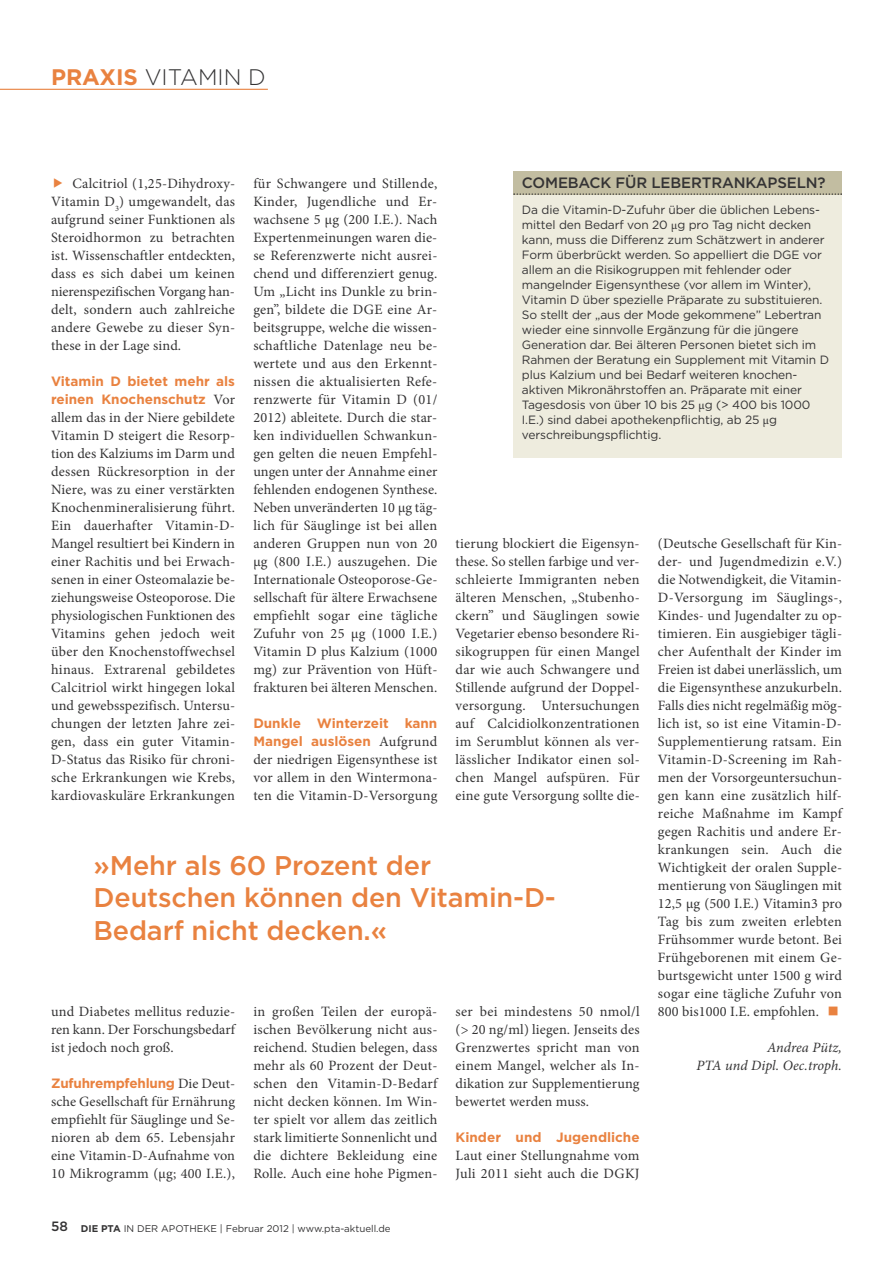
<style>
.page{position:relative;width:893px;height:1263px;background:#fff}
.page>*{position:absolute;margin:0;border:0;box-sizing:border-box;transform-origin:0 0}
.t1{font:500 27px/32.4px "Gotham";letter-spacing:-.005em;color:#e98240}
.t2{font:300 22.5px "Gotham";color:#343334}
.t3{font:500 15px "Gotham";letter-spacing:-.01em;color:#343334}
.t4{font:14.25px/18px "Minion Pro";letter-spacing:.01em;color:#343334;text-align:justify}
.t5{font:italic 14.25px/18px "Minion Pro";color:#343334;text-align:right}
.t6{font:700 13.5px/18px "Gotham";color:#e98240}
.t7{font:12px/15px "Gotham";letter-spacing:-.01em;color:#343334}
.t8{font:9.75px "Gotham";color:#343334}
.s1{font-weight:700;color:#e98240}
.s2{color:#e98240}
.s3{font-family:"Minion Pro";font-weight:400;font-size:14.25px;color:#343334}
.s4{font-family:"Minion Pro"}
.s5{font-weight:500;font-size:13.5px}
.s6{font-weight:700}
</style>
<div class="page">
<div style="left:513px;top:172px;width:329px;height:286px;background:#eeecde"></div>
<div style="left:513px;top:172px;width:329px;height:23px;background:#c2bda1"></div>
<svg style="left:513px;top:193px;width:329px;height:2px"></svg>
<hr style="left:0;top:89px;width:268px;height:1px;background:#e98240">
<h2 class="t2" style="left:51px;top:68px;width:216px"><span class="s1">PRAXIS</span> VITAMIN D</h2>
<p class="t3" style="left:522px;top:177px;width:305px">COMEBACK FÜR LEBERTRANKAPSELN?</p>
<p class="t4" style="left:51px;top:176px;width:186px"><span class="s2">◆</span> Calcitriol (1,25-Dihydroxy-Vitamin D<sub>3</sub>) umgewandelt, das aufgrund seiner Funktionen als Steroidhormon zu betrachten ist. Wissenschaftler entdeckten, dass es sich dabei um keinen nierenspezifischen Vorgang han&shy;delt, sondern auch zahlreiche andere Gewebe zu dieser Syn&shy;these in der Lage sind.</p>
<p class="t6" style="left:51px;top:373px;width:186px">Vitamin D bietet mehr als reinen Knochenschutz <span class="s3">Vor</span></p>
<p class="t4" style="left:51px;top:410px;width:186px">allem das in der Niere gebildete Vitamin D steigert die Resorp&shy;tion des Kalziums im Darm und dessen Rückresorption in der Niere, was zu einer verstärkten Knochenmineralisierung führt.<br>Ein dauerhafter Vitamin-D-Mangel resultiert bei Kindern in einer Rachitis und bei Erwach&shy;senen in einer Osteomalazie be&shy;ziehungsweise Osteoporose. Die physiologischen Funktionen des Vitamins gehen jedoch weit über den Knochenstoffwechsel hinaus. Extrarenal gebildetes Calcitriol wirkt hingegen lokal und gewebsspezifisch. Untersu&shy;chungen der letzten Jahre zei&shy;gen, dass ein guter Vitamin-D-Status das Risiko für chroni&shy;sche Erkrankungen wie Krebs, kardiovaskuläre Erkrankungen</p>
<p class="t4" style="left:253px;top:176px;width:186px">für Schwangere und Stillende, Kinder, Jugendliche und Er&shy;wachsene 5 µg (200 I.E.). Nach Expertenmeinungen waren die&shy;se Referenzwerte nicht ausrei&shy;chend und differenziert genug.<br>Um „Licht ins Dunkle zu brin&shy;gen”, bildete die DGE eine Ar&shy;beitsgruppe, welche die wissen&shy;schaftliche Datenlage neu be&shy;wertete und aus den Erkennt&shy;nissen die aktualisierten Refe&shy;renzwerte für Vitamin D (01/ 2012) ableitete. Durch die star&shy;ken individuellen Schwankun&shy;gen gelten die neuen Empfehl&shy;ungen unter der Annahme einer fehlenden endogenen Synthese.<br>Neben unveränderten 10 µg täg&shy;lich für Säuglinge ist bei allen anderen Gruppen nun von 20 µg (800 I.E.) auszugehen. Die Internationale Osteoporose-Ge&shy;sellschaft für ältere Erwachsene empfiehlt sogar eine tägliche Zufuhr von 25 µg (1000 I.E.)<br>Vitamin D plus Kalzium (1000 mg) zur Prävention von Hüft&shy;frakturen bei älteren Menschen.</p>
<p class="t6" style="left:253px;top:715px;width:186px">Dunkle Winterzeit kann<br>Mangel auslösen <span class="s3">Aufgrund</span></p>
<p class="t4" style="left:253px;top:752px;width:186px">der niedrigen Eigensynthese ist vor allem in den Wintermona&shy;ten die Vitamin-D-Versorgung</p>
<p class="t7" style="left:522px;top:203px;width:309px">Da die Vitamin-D-Zufuhr über die üblichen Lebens&shy;mittel den Bedarf von 20 <span class="s4">µ</span>g pro Tag nicht decken kann, muss die Differenz zum Schätzwert in anderer Form überbrückt werden. So appelliert die DGE vor allem an die Risikogruppen mit fehlender oder mangelnder Eigensynthese (vor allem im Winter), Vitamin D über spezielle Präparate zu substituieren.<br>So stellt der „aus der Mode gekommene” Lebertran wieder eine sinnvolle Ergänzung für die jüngere Generation dar. Bei älteren Personen bietet sich im Rahmen der Beratung ein Supplement mit Vitamin D plus Kalzium und bei Bedarf weiteren knochen&shy;aktiven Mikronährstoffen an. Präparate mit einer Tagesdosis von über 10 bis 25 <span class="s4">µ</span>g (&gt; 400 bis 1000<br>I.E.) sind dabei apothekenpflichtig, ab 25 <span class="s4">µ</span>g verschreibungspflichtig.</p>
<p class="t4" style="left:658px;top:536px;width:186px">(Deutsche Gesellschaft für Kin&shy;der- und Jugendmedizin e.V.) die Notwendigkeit, die Vitamin-D-Versorgung im Säuglings-, Kindes- und Jugendalter zu op&shy;timieren. Ein ausgiebiger tägli&shy;cher Aufenthalt der Kinder im Freien ist dabei unerlässlich, um die Eigensynthese anzukurbeln.<br>Falls dies nicht regelmäßig mög&shy;lich ist, so ist eine Vitamin-D-Supplementierung ratsam. Ein Vitamin-D-Screening im Rah&shy;men der Vorsorgeuntersuchun&shy;gen kann eine zusätzlich hilf&shy;reiche Maßnahme im Kampf gegen Rachitis und andere Er&shy;krankungen sein. Auch die Wichtigkeit der oralen Supple&shy;mentierung von Säuglingen mit 12,5 µg (500 I.E.) Vitamin3 pro Tag bis zum zweiten erlebten Frühsommer wurde betont. Bei Frühgeborenen mit einem Ge&shy;burtsgewicht unter 1500 g wird sogar eine tägliche Zufuhr von 800 bis1000 I.E. empfohlen.</p>
<p class="t5" style="left:696px;top:1038px;width:147px">Andrea Pütz,<br>PTA und Dipl. Oec.troph.</p>
<p class="t4" style="left:456px;top:536px;width:186px">tierung blockiert die Eigensyn&shy;these. So stellen farbige und ver&shy;schleierte Immigranten neben älteren Menschen, „Stubenho&shy;ckern” und Säuglingen sowie Vegetarier ebenso besondere Ri&shy;sikogruppen für einen Mangel dar wie auch Schwangere und Stillende aufgrund der Doppel&shy;versorgung. Untersuchungen auf Calcidiolkonzentrationen im Serumblut können als ver&shy;lässlicher Indikator einen sol&shy;chen Mangel aufspüren. Für eine gute Versorgung sollte die-</p>
<h1 class="t1" style="left:94px;top:851px;width:464px">»Mehr als 60 Prozent der<br>Deutschen können den Vitamin-D-<br>Bedarf nicht decken.«</h1>
<p class="t4" style="left:253px;top:1004px;width:186px">in großen Teilen der europä&shy;ischen Bevölkerung nicht aus&shy;reichend. Studien belegen, dass mehr als 60 Prozent der Deut&shy;schen den Vitamin-D-Bedarf nicht decken können. Im Win&shy;ter spielt vor allem das zeitlich stark limitierte Sonnenlicht und die dichtere Bekleidung eine Rolle. Auch eine hohe Pigmen-</p>
<p class="t4" style="left:51px;top:1004px;width:186px">und Diabetes mellitus reduzie&shy;ren kann. Der Forschungsbedarf ist jedoch noch groß.</p>
<p class="t6" style="left:51px;top:1075px;width:186px">Zufuhrempfehlung <span class="s3">Die Deut-</span></p>
<p class="t4" style="left:51px;top:1094px;width:186px">sche Gesellschaft für Ernährung empfiehlt für Säuglinge und Se&shy;nioren ab dem 65. Lebensjahr eine Vitamin-D-Aufnahme von 10 Mikrogramm (µg; 400 I.E.),</p>
<p class="t4" style="left:456px;top:1004px;width:186px">ser bei mindestens 50 nmol/l (&gt; 20 ng/ml) liegen. Jenseits des Grenzwertes spricht man von einem Mangel, welcher als In&shy;dikation zur Supplementierung bewertet werden muss.</p>
<p class="t6" style="left:456px;top:1129px;width:186px">Kinder und Jugendliche</p>
<p class="t4" style="left:456px;top:1148px;width:186px">Laut einer Stellungnahme vom<br>Juli 2011 sieht auch die DGKJ</p>
<p class="t8" style="left:51px;top:1225px;width:341px"><span class="s5">58</span> <span class="s6">DIE PTA</span> IN DER APOTHEKE | Februar 2012 | www.pta-aktuell.de</p>
</div>
